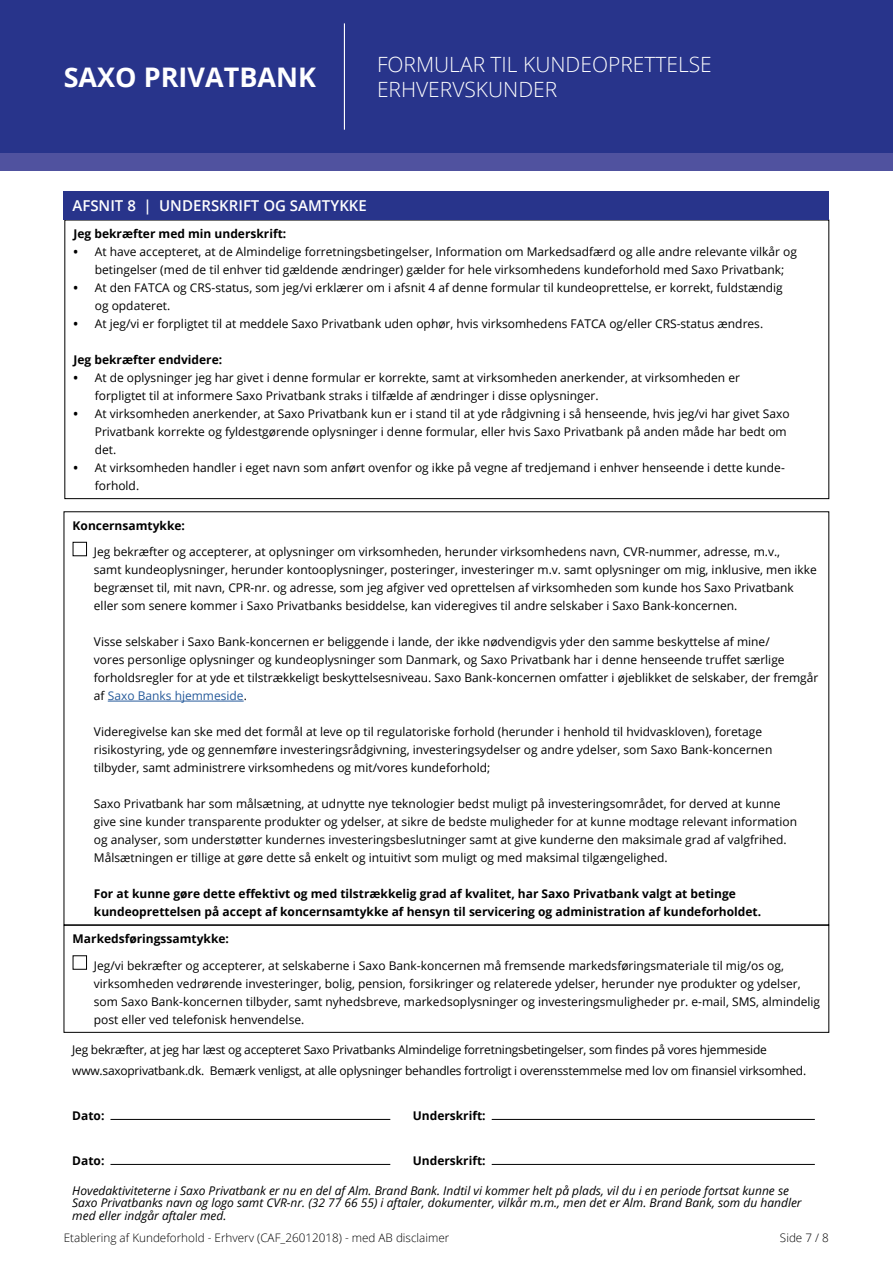
<style>
.page{position:relative;width:893px;height:1263px;background:#fff}
.page>*{position:absolute;margin:0;border:0;box-sizing:border-box;transform-origin:0 0}
.t1{font:700 27px "Open Sans";color:#fff}
.t2{font:300 21px/25.2px "Open Sans";color:#fff}
.t3{font:600 15px "Open Sans";color:#fff}
.t4{font:12px/18px "Open Sans";color:#000}
.t5{font:700 12px/18px "Open Sans";color:#000}
.t6{font:italic 12px/12.8px "Open Sans";color:#000}
.t7{font:12px/21px "Open Sans";letter-spacing:-.02em;color:#000}
.t8{font:300 11.7px "Open Sans";color:#000}
.s1{font-weight:700}
.s2{color:#275b9b}
</style>
<div class="page">
<div style="left:0;top:0;width:893px;height:153px;background:#28348b"></div>
<div style="left:0;top:153px;width:893px;height:17px;background:#50529f"></div>
<hr style="left:344px;top:23px;width:1px;height:107px;background:#fff">
<div style="left:64px;top:191px;width:765px;height:29px;background:#28348b"></div>
<hr style="left:108px;top:701px;width:136px;height:1px;background:#275b9b">
<div style="left:73px;top:542px;width:14px;height:14px;border:1px solid #000"></div>
<div style="left:73px;top:955px;width:14px;height:15px;border:1px solid #000"></div>
<div style="left:64px;top:925px;width:765px;height:107px;border:1px solid #000"></div>
<hr style="left:110px;top:1119px;width:280px;height:1px;background:#000">
<hr style="left:492px;top:1119px;width:323px;height:1px;background:#000">
<hr style="left:110px;top:1164px;width:280px;height:1px;background:#000">
<hr style="left:492px;top:1164px;width:323px;height:1px;background:#000">
<h1 class="t1" style="left:64px;top:58px;width:254px">SAXO PRIVATBANK</h1>
<h2 class="t2" style="left:377px;top:51px;width:336px">FORMULAR TIL KUNDEOPRETTELSE<br>ERHVERVSKUNDER</h2>
<p class="t3" style="left:72px;top:196px;width:296px">AFSNIT 8 | UNDERSKRIFT OG SAMTYKKE</p>
<p class="t5" style="left:74px;top:224px;width:214px">Jeg bekræfter med min underskrift:</p>
<p class="t4" style="left:95px;top:242px;width:704px;text-indent:-21px"><span class="s1">•</span> At have accepteret, at de Almindelige forretningsbetingelser, Information om Markedsadfærd og alle andre relevante vilkår og betingelser (med de til enhver tid gældende ændringer) gælder for hele virksomhedens kundeforhold med Saxo Privatbank;</p>
<p class="t4" style="left:95px;top:278px;width:689px;text-indent:-21px"><span class="s1">•</span> At den FATCA og CRS-status, som jeg/vi erklærer om i afsnit 4 af denne formular til kundeoprettelse, er korrekt, fuldstændig og opdateret.</p>
<p class="t4" style="left:74px;top:314px;width:691px"><span class="s1">•</span> At jeg/vi er forpligtet til at meddele Saxo Privatbank uden ophør, hvis virksomhedens FATCA og/eller CRS-status ændres.</p>
<p class="t5" style="left:74px;top:350px;width:150px">Jeg bekræfter endvidere:</p>
<p class="t4" style="left:95px;top:368px;width:647px;text-indent:-21px"><span class="s1">•</span> At de oplysninger jeg har givet i denne formular er korrekte, samt at virksomheden anerkender, at virksomheden er forpligtet til at informere Saxo Privatbank straks i tilfælde af ændringer i disse oplysninger.</p>
<p class="t4" style="left:95px;top:404px;width:696px;text-indent:-21px"><span class="s1">•</span> At virksomheden anerkender, at Saxo Privatbank kun er i stand til at yde rådgivning i så henseende, hvis jeg/vi har givet Saxo<br>Privatbank korrekte og fyldestgørende oplysninger i denne formular, eller hvis Saxo Privatbank på anden måde har bedt om det.</p>
<p class="t4" style="left:95px;top:458px;width:692px;text-indent:-21px"><span class="s1">•</span> At virksomheden handler i eget navn som anført ovenfor og ikke på vegne af tredjemand i enhver henseende i dette kunde&shy;forhold.</p>
<p class="t5" style="left:73px;top:516px;width:114px">Koncernsamtykke:</p>
<p class="t4" style="left:94px;top:542px;width:724px">Jeg bekræfter og accepterer, at oplysninger om virksomheden, herunder virksomhedens navn, CVR-nummer, adresse, m.v.,<br>samt kundeoplysninger, herunder kontooplysninger, posteringer, investeringer m.v. samt oplysninger om mig, inklusive, men ikke begrænset til, mit navn, CPR-nr. og adresse, som jeg afgiver ved oprettelsen af virksomheden som kunde hos Saxo Privatbank eller som senere kommer i Saxo Privatbanks besiddelse, kan videregives til andre selskaber i Saxo Bank-koncernen.</p>
<p class="t4" style="left:94px;top:632px;width:726px">Visse selskaber i Saxo Bank-koncernen er beliggende i lande, der ikke nødvendigvis yder den samme beskyttelse af mine/<br>vores personlige oplysninger og kundeoplysninger som Danmark, og Saxo Privatbank har i denne henseende truffet særlige forholdsregler for at yde et tilstrækkeligt beskyttelsesniveau. Saxo Bank-koncernen omfatter i øjeblikket de selskaber, der fremgår af <span class="s2">Saxo Banks hjemmeside</span>.</p>
<p class="t4" style="left:94px;top:722px;width:680px">Videregivelse kan ske med det formål at leve op til regulatoriske forhold (herunder i henhold til hvidvaskloven), foretage risikostyring, yde og gennemføre investeringsrådgivning, investeringsydelser og andre ydelser, som Saxo Bank-koncernen tilbyder, samt administrere virksomhedens og mit/vores kundeforhold;</p>
<p class="t4" style="left:94px;top:794px;width:705px">Saxo Privatbank har som målsætning, at udnytte nye teknologier bedst muligt på investeringsområdet, for derved at kunne give sine kunder transparente produkter og ydelser, at sikre de bedste muligheder for at kunne modtage relevant information og analyser, som understøtter kundernes investeringsbeslutninger samt at give kunderne den maksimale grad af valgfrihed.<br>Målsætningen er tillige at gøre dette så enkelt og intuitivt som muligt og med maksimal tilgængelighed.</p>
<p class="t5" style="left:94px;top:884px;width:669px">For at kunne gøre dette effektivt og med tilstrækkelig grad af kvalitet, har Saxo Privatbank valgt at betinge kundeoprettelsen på accept af koncernsamtykke af hensyn til servicering og administration af kundeforholdet.</p>
<p class="t5" style="left:73px;top:929px;width:158px">Markedsføringssamtykke:</p>
<p class="t4" style="left:94px;top:956px;width:728px">Jeg/vi bekræfter og accepterer, at selskaberne i Saxo Bank-koncernen må fremsende markedsføringsmateriale til mig/os og, virksomheden vedrørende investeringer, bolig, pension, forsikringer og relaterede ydelser, herunder nye produkter og ydelser, som Saxo Bank-koncernen tilbyder, samt nyhedsbreve, markedsoplysninger og investeringsmuligheder pr. e-mail, SMS, almindelig post eller ved telefonisk henvendelse.</p>
<p class="t7" style="left:72px;top:1038px;width:735px">Jeg bekræfter, at jeg har læst og accepteret Saxo Privatbanks Almindelige forretningsbetingelser, som findes på vores hjemmeside www.saxoprivatbank.dk. Bemærk venligst, at alle oplysninger behandles fortroligt i overensstemmelse med lov om finansiel virksomhed.</p>
<p class="t5" style="left:72px;top:1106px;width:34px">Dato:</p>
<p class="t5" style="left:413px;top:1106px;width:74px">Underskrift:</p>
<p class="t5" style="left:72px;top:1151px;width:34px">Dato:</p>
<p class="t5" style="left:413px;top:1151px;width:74px">Underskrift:</p>
<p class="t6" style="left:72px;top:1183px;width:731px">Hovedaktiviteterne i Saxo Privatbank er nu en del af Alm. Brand Bank. Indtil vi kommer helt på plads, vil du i en periode fortsat kunne se<br>Saxo Privatbanks navn og logo samt CVR-nr. (32 77 66 55) i aftaler, dokumenter, vilkår m.m., men det er Alm. Brand Bank, som du handler med eller indgår aftaler med.</p>
<p class="t8" style="left:64px;top:1230px;width:387px">Etablering af Kundeforhold - Erhverv (CAF_26012018) - med AB disclaimer</p>
<p class="t8" style="left:780px;top:1230px;width:50px">Side 7 / 8</p>
</div>
